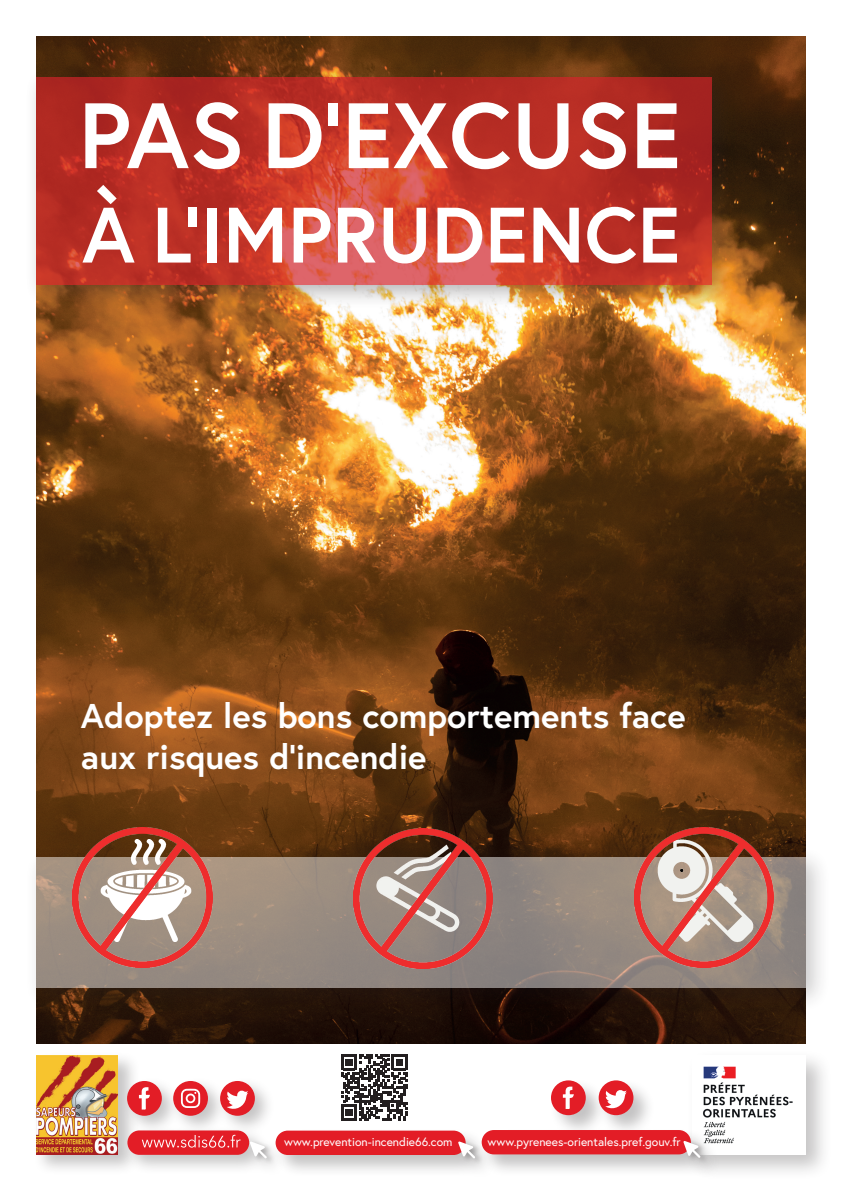
<style>
.page{position:relative;width:842px;height:1191px;background:#fff}
.page>*{position:absolute;margin:0;border:0;box-sizing:border-box;transform-origin:0 0}
.t1{font:700 92.6px "Europa";color:#fff}
.t2{font:700 78.3px "Europa";color:#fff}
.t3{font:700 34.4px/41.2px "Europa";color:#fff}
.t4{font:12px "Europa";color:#fff}
</style>
<div class="page">
<img style="left:36px;top:36px;width:770px;height:1007px">
<div style="left:24px;top:65px;width:714px;height:245px;background:#231f20;opacity:.49"></div>
<svg style="left:36px;top:77px;width:675px;height:207px;background:#be342a"></svg>
<div style="left:24px;top:845px;width:808px;height:168px;background:#231f20;opacity:.49"></div>
<svg style="left:36px;top:857px;width:770px;height:130px;background:#968980"></svg>
<div style="left:34px;top:1051px;width:106px;height:124px;background:#231f20;opacity:.26"></div>
<img style="left:36px;top:1055px;width:82px;height:100px">
<div style="left:123px;top:1077px;width:163px;height:100px;background:#231f20;opacity:.26"></div>
<div style="left:127px;top:1081px;width:35px;height:34px;background:#e31d26;border-radius:50%"></div>
<svg style="left:139px;top:1087px;width:11px;height:22px"></svg>
<div style="left:173px;top:1081px;width:35px;height:34px;background:#e31d26;border-radius:50%"></div>
<svg style="left:181px;top:1088px;width:19px;height:20px"></svg>
<div style="left:220px;top:1081px;width:35px;height:34px;background:#e31d26;border-radius:50%"></div>
<svg style="left:227px;top:1090px;width:21px;height:19px"></svg>
<div style="left:127px;top:1130px;width:122px;height:24px;background:#e31d26;border-radius:12px"></div>
<svg style="left:142px;top:1134px;width:99px;height:13px"></svg>
<div style="left:249px;top:1139px;width:26px;height:25px;background:#231f20;opacity:.28"></div>
<svg style="left:250px;top:1141px;width:17px;height:17px"></svg>
<div style="left:687px;top:1049px;width:145px;height:131px;background:#231f20;opacity:.26"></div>
<img style="left:693px;top:1055px;width:113px;height:100px">
<div style="left:480px;top:1078px;width:242px;height:100px;background:#231f20;opacity:.27"></div>
<div style="left:551px;top:1080px;width:35px;height:35px;background:#e31d26;border-radius:50%"></div>
<svg style="left:563px;top:1086px;width:11px;height:23px"></svg>
<div style="left:599px;top:1080px;width:34px;height:35px;background:#e31d26;border-radius:50%"></div>
<svg style="left:605px;top:1090px;width:22px;height:19px"></svg>
<div style="left:482px;top:1130px;width:209px;height:24px;background:#e31d26;border-radius:12px"></div>
<div style="left:683px;top:1138px;width:25px;height:26px;background:#231f20;opacity:.28"></div>
<svg style="left:683px;top:1140px;width:17px;height:17px"></svg>
<svg style="left:341px;top:1054px;width:66px;height:66px"></svg>
<div style="left:274px;top:1128px;width:222px;height:51px;background:#231f20;opacity:.27"></div>
<div style="left:276px;top:1130px;width:190px;height:25px;background:#e31d26;border-radius:12px"></div>
<div style="left:458px;top:1139px;width:25px;height:25px;background:#231f20;opacity:.28"></div>
<svg style="left:458px;top:1141px;width:17px;height:17px"></svg>
<img style="left:73px;top:827px;width:139px;height:140px">
<img style="left:638px;top:967px;width:135px;height:5px">
<img style="left:350px;top:833px;width:140px;height:139px">
<img style="left:634px;top:827px;width:140px;height:140px">
<img style="left:353px;top:828px;width:140px;height:140px">
<h1 class="t1" style="left:79px;top:72px;width:604px">PAS D’EXCUSE</h1>
<h2 class="t2" style="left:82px;top:182px;width:600px">À L’IMPRUDENCE</h2>
<h3 class="t3" style="left:81px;top:694px;width:606px">Adoptez les bons comportements face aux risques d’incendie</h3>
<p class="t4" style="left:284px;top:1134px;width:170px">www.prevention-incendie66.com</p>
<p class="t4" style="left:488px;top:1134px;width:195px">www.pyrenees-orientales.pref.gouv.fr</p>
</div>
